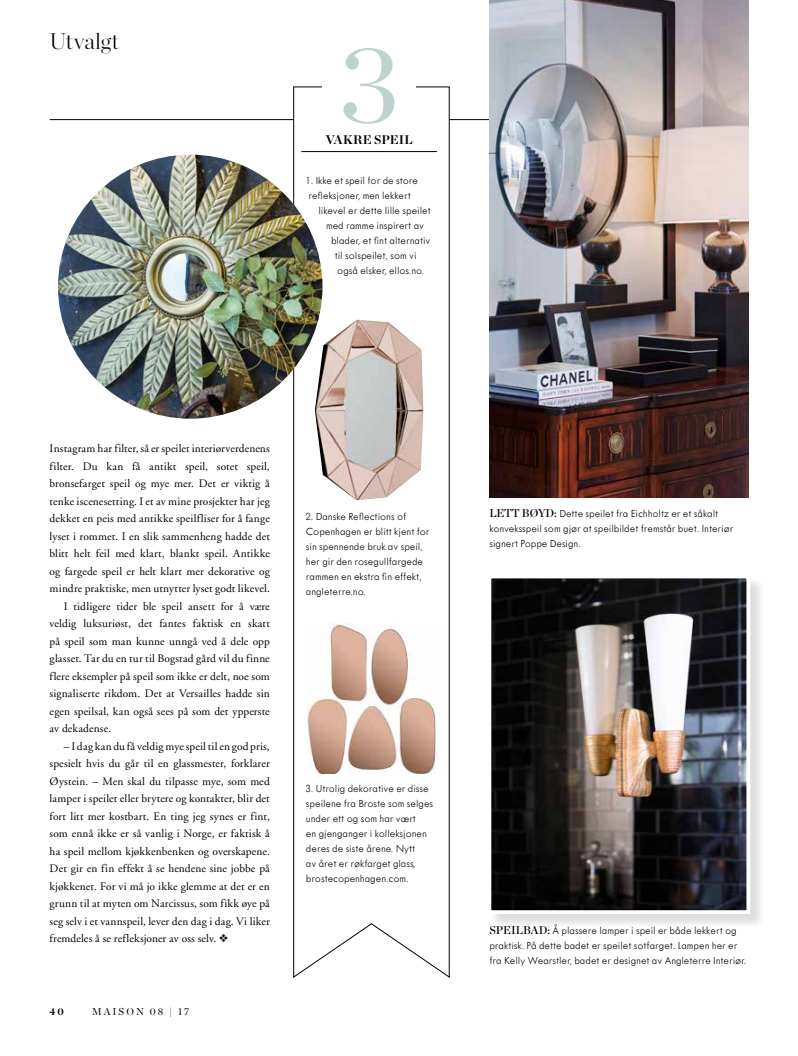
<style>
.page{position:relative;width:798px;height:1056px;background:#fff}
.page>*{position:absolute;margin:0;border:0;box-sizing:border-box;transform-origin:0 0}
.t1{font:110.12px "Chronicle Display";color:#bed2cf}
.t2{font:200 22.5px "Chronicle Display";letter-spacing:.01em;color:#000}
.t3{font:700 12.5px "Chronicle Display";letter-spacing:.01em;color:#000}
.t4{font:11.38px/17.5px "Adobe Garamond";letter-spacing:.01em;color:#000;text-align:justify}
.t5{font:300 11.25px/15px "Tw Cen MT Std";color:#000}
.t6{font:10px "Chronicle Display";letter-spacing:.2em;color:#000}
.t7{font:700 10px "Chronicle Display";color:#000}
.s1{font-family:"Chronicle Display Semi";font-weight:400}
</style>
<div class="page">
<hr style="left:50px;top:119px;width:697px;height:1px;background:#000">
<img style="left:489px;top:1px;width:259px;height:497px">
<svg style="left:293px;top:87px;width:156px;height:891px"></svg>
<div style="left:322px;top:34px;width:93px;height:92px;background:#fff"></div>
<img style="left:315px;top:319px;width:108px;height:181px">
<img style="left:307px;top:623px;width:136px;height:151px">
<div style="left:489px;top:576px;width:276px;height:353px;background:#000;opacity:.13"></div>
<img style="left:492px;top:580px;width:253px;height:329px">
<div style="left:487px;top:575px;width:263px;height:339px;border:4px solid #fff"></div>
<img style="left:58px;top:155px;width:264px;height:264px;border-radius:132px">
<hr style="left:301px;top:151px;width:136px;height:1px;background:#000">
<h2 class="t2" style="left:50px;top:24px;width:71px">Utvalgt</h2>
<h1 class="t1" style="left:339px;top:-1px;width:62px">3</h1>
<p class="t3" style="left:325px;top:130px;width:88px">VAKRE SPEIL</p>
<p class="t5" style="left:306px;top:173px;width:114px">1. Ikke et speil for de store</p>
<p class="t5" style="left:308px;top:188px;width:104px">refleksjoner, men lekkert</p>
<p class="t5" style="left:318px;top:203px;width:114px">likevel er dette lille speilet</p>
<p class="t5" style="left:326px;top:218px;width:99px">med ramme inspirert av</p>
<p class="t5" style="left:331px;top:233px;width:101px">blader, et fint alternativ</p>
<p class="t5" style="left:334px;top:248px;width:83px">til solspeilet, som vi</p>
<p class="t5" style="left:337px;top:263px;width:88px">også elsker, ellos.no.</p>
<p class="t4" style="left:50px;top:440px;width:221px">Instagram har filter, så er speilet interiørverdenens</p>
<p class="t4" style="left:50px;top:458px;width:221px">filter. Du kan få antikt speil, sotet speil,</p>
<p class="t4" style="left:50px;top:475px;width:221px">bronsefarget speil og mye mer. Det er viktig å</p>
<p class="t4" style="left:50px;top:493px;width:221px">tenke iscenesetting. I et av mine prosjekter har jeg</p>
<p class="t4" style="left:50px;top:510px;width:222px">dekket en peis med antikke speilfliser for å fange</p>
<p class="t4" style="left:50px;top:528px;width:222px">lyset i rommet. I en slik sammenheng hadde det</p>
<p class="t4" style="left:50px;top:545px;width:222px">blitt helt feil med klart, blankt speil. Antikke</p>
<p class="t4" style="left:50px;top:563px;width:221px">og fargede speil er helt klart mer dekorative og</p>
<p class="t4" style="left:50px;top:580px;width:222px">mindre praktiske, men utnytter lyset godt likevel.</p>
<p class="t4" style="left:64px;top:598px;width:207px">I tidligere tider ble speil ansett for å være</p>
<p class="t4" style="left:50px;top:615px;width:222px">veldig luksuriøst, det fantes faktisk en skatt</p>
<p class="t4" style="left:50px;top:633px;width:222px">på speil som man kunne unngå ved å dele opp</p>
<p class="t4" style="left:50px;top:650px;width:221px">glasset. Tar du en tur til Bogstad gård vil du finne</p>
<p class="t4" style="left:50px;top:668px;width:221px">flere eksempler på speil som ikke er delt, noe som</p>
<p class="t4" style="left:50px;top:685px;width:221px">signaliserte rikdom. Det at Versailles hadde sin</p>
<p class="t4" style="left:50px;top:703px;width:221px">egen speilsal, kan også sees på som det ypperste</p>
<p class="t4" style="left:50px;top:720px;width:63px">av dekadense.</p>
<p class="t4" style="left:50px;top:738px;width:222px;text-indent:14px">– I dag kan du få veldig mye speil til en god pris, spesielt hvis du går til en glassmester, forklarer Øystein. – Men skal du tilpasse mye, som med lamper i speilet eller brytere og kontakter, blir det fort litt mer kostbart. En ting jeg synes er fint, som ennå ikke er så vanlig i Norge, er faktisk å ha speil mellom kjøkkenbenken og overskapene.<br>Det gir en fin effekt å se hendene sine jobbe på kjøkkenet. For vi må jo ikke glemme at det er en grunn til at myten om Narcissus, som fikk øye på seg selv i et vannspeil, lever den dag i dag. Vi liker fremdeles å se refleksjoner av oss selv. ❖</p>
<p class="t7" style="left:50px;top:1004px;width:16px">40</p>
<p class="t6" style="left:92px;top:1004px;width:99px">MAISON 08 | 17</p>
<p class="t5" style="left:306px;top:509px;width:125px">2. Danske Reflections of<br>Copenhagen er blitt kjent for sin spennende bruk av speil, her gir den rosegullfargede rammen en ekstra fin effekt, angleterre.no.</p>
<p class="t5" style="left:306px;top:781px;width:129px">3. Utrolig dekorative er disse speilene fra Broste som selges under ett og som har vært<br>en gjenganger i kolleksjonen deres de siste årene. Nytt<br>av året er røkfarget glass, brostecopenhagen.com.</p>
<p class="t5" style="left:489px;top:506px;width:245px"><span class="s1">LETT BØYD:</span> Dette speilet fra Eichholtz er et såkalt konveksspeil som gjør at speilbildet fremstår buet. Interiør signert Poppe Design.</p>
<p class="t5" style="left:489px;top:923px;width:258px"><span class="s1">SPEILBAD:</span> Å plassere lamper i speil er både lekkert og praktisk. På dette badet er speilet sotfarget. Lampen her er fra Kelly Wearstler, badet er designet av Angleterre Interiør.</p>
</div>
